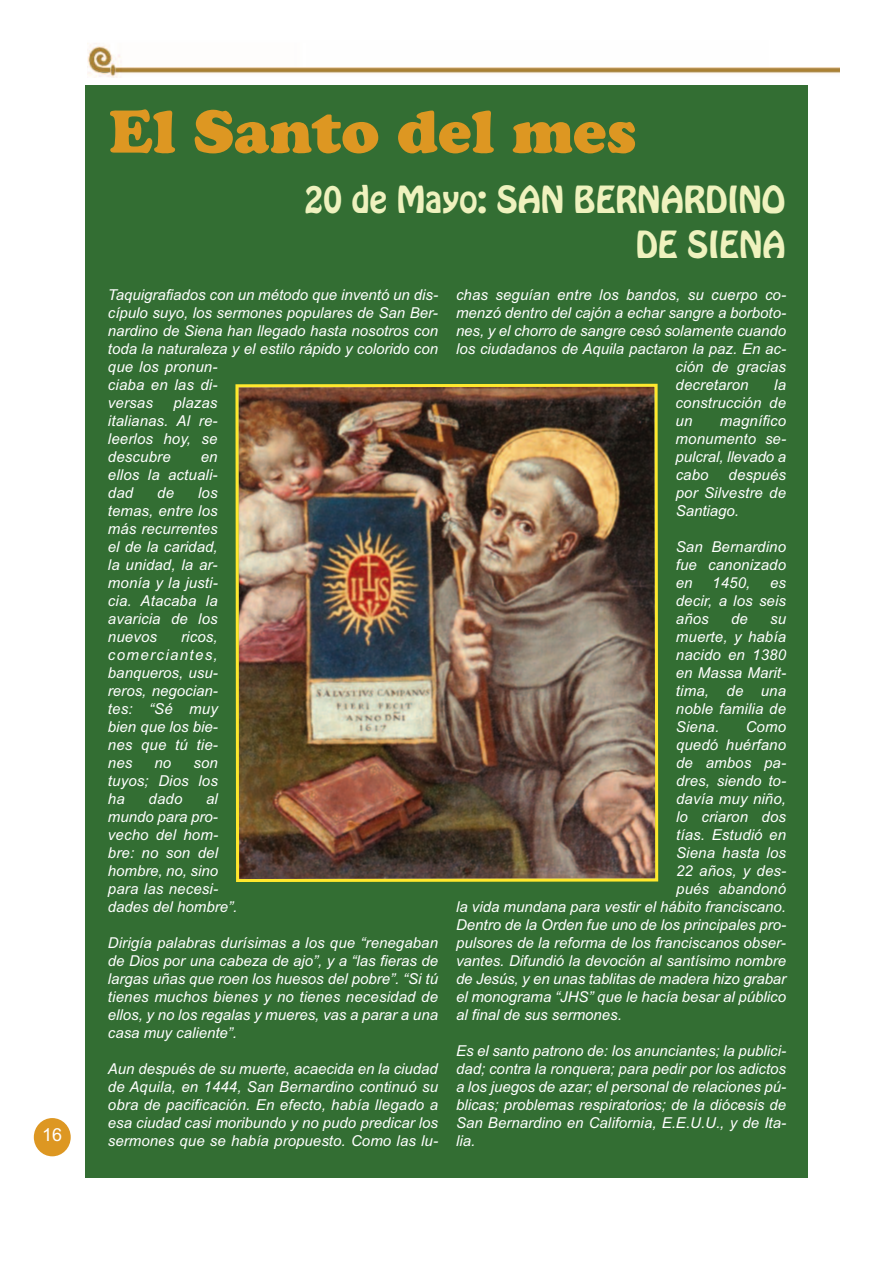
<style>
.page{position:relative;width:893px;height:1263px;background:#fff}
.page>*{position:absolute;margin:0;border:0;box-sizing:border-box;transform-origin:0 0}
.t1{font:60px "Cooper Black Std";color:#dd9722}
.t2{font:33px/44.7px "Hobo Std";color:#eff2be;text-align:right}
.t3{font:18px "Arial";color:#fff}
.t4{font:italic 15px/18px "Arial";color:#fff;text-align:justify}
</style>
<div class="page">
<img style="left:88px;top:43px;width:751px;height:34px">
<div style="left:34px;top:1118px;width:37px;height:38px;background:#dd9722;border-radius:50%"></div>
<div style="left:85px;top:85px;width:723px;height:1093px;background:#336e33"></div>
<img style="left:235px;top:383px;width:424px;height:499px">
<p class="t3" style="left:42px;top:1124px;width:22px">16</p>
<h1 class="t1" style="left:109px;top:111px;width:529px">El Santo del mes</h1>
<h2 class="t2" style="left:304px;top:180px;width:483px">20 de Mayo: SAN BERNARDINO<br>DE SIENA</h2>
<p class="t4" style="left:108px;top:286px;width:332px;text-align:left">Taquigrafiados con un método que inventó un dis&shy;cípulo suyo, los sermones populares de San Ber&shy;nardino de Siena han llegado hasta nosotros con toda la naturaleza y el estilo rápido y colorido con que los pronun-<br>ciaba en las di-<br>versas</p>
<p class="t4" style="left:108px;top:394px;width:111px;text-indent:65px">plazas italianas. Al re&shy;leerlos hoy, se descubre</p>
<p class="t4" style="left:108px;top:448px;width:111px;text-indent:93px">en ellos la actuali&shy;dad</p>
<p class="t4" style="left:108px;top:484px;width:111px;text-indent:90px">los temas, entre los más recurrentes el de la caridad, la unidad, la ar&shy;monía y la justi&shy;cia. Atacaba la avaricia de los nuevos</p>
<p class="t4" style="left:157px;top:484px;width:18px">de</p>
<p class="t4" style="left:108px;top:628px;width:111px;text-indent:73px">ricos, comerciantes, banqueros, usu&shy;reros, negocian&shy;tes: “Sé muy bien que los bie&shy;nes que tú tie&shy;nes</p>
<p class="t4" style="left:108px;top:754px;width:111px;text-indent:85px">son tuyos; Dios los ha</p>
<p class="t4" style="left:154px;top:754px;width:18px">no</p>
<p class="t4" style="left:108px;top:790px;width:131px;text-align:left;text-indent:98px">al mundo para pro&shy;vecho del hom&shy;bre: no son del hombre, no, sino para las necesi&shy;dades del hombre”.</p>
<p class="t4" style="left:108px;top:934px;width:332px">Dirigía palabras durísimas a los que “renegaban de Dios por una cabeza de ajo”, y a “las fieras de largas uñas que roen los huesos del pobre”. “Si tú tienes muchos bienes y no tienes necesidad de ellos, y no los regalas y mueres, vas a parar a una casa muy caliente”.</p>
<p class="t4" style="left:108px;top:1060px;width:332px">Aun después de su muerte, acaecida en la ciudad de Aquila, en 1444, San Bernardino continuó su obra de pacificación. En efecto, había llegado a esa ciudad casi moribundo y no pudo predicar los sermones que se había propuesto. Como las lu-</p>
<p class="t4" style="left:149px;top:790px;width:35px">dado</p>
<p class="t4" style="left:456px;top:286px;width:331px">chas seguían entre los bandos, su cuerpo co-</p>
<p class="t4" style="left:456px;top:304px;width:331px">menzó dentro del cajón a echar sangre a borboto-</p>
<p class="t4" style="left:456px;top:322px;width:332px">nes, y el chorro de sangre cesó solamente cuando</p>
<p class="t4" style="left:456px;top:340px;width:331px">los ciudadanos de Aquila pactaron la paz. En ac-</p>
<p class="t4" style="left:675px;top:358px;width:112px">ción de gracias</p>
<p class="t4" style="left:676px;top:376px;width:75px">decretaron</p>
<p class="t4" style="left:676px;top:376px;width:112px;text-indent:99px">la construcción de un</p>
<p class="t4" style="left:676px;top:412px;width:112px;text-indent:44px">magnífico monumento se&shy;pulcral, llevado a cabo</p>
<p class="t4" style="left:676px;top:466px;width:112px;text-indent:53px">después por Silvestre de Santiago.</p>
<p class="t4" style="left:676px;top:538px;width:112px">San Bernardino fue canonizado en</p>
<p class="t4" style="left:712px;top:574px;width:40px">1450,</p>
<p class="t4" style="left:676px;top:574px;width:112px;text-indent:94px">es decir, a los seis años</p>
<p class="t4" style="left:731px;top:610px;width:18px">de</p>
<p class="t4" style="left:676px;top:610px;width:112px;text-indent:94px">su muerte, y había nacido en 1380 en Massa Marit&shy;tima, de una noble familia de Siena.</p>
<p class="t4" style="left:746px;top:718px;width:42px">Como</p>
<p class="t4" style="left:676px;top:736px;width:112px">quedó huérfano</p>
<p class="t4" style="left:676px;top:754px;width:111px">de ambos pa-</p>
<p class="t4" style="left:676px;top:772px;width:111px">dres, siendo to-</p>
<p class="t4" style="left:676px;top:790px;width:112px">davía muy niño,</p>
<p class="t4" style="left:676px;top:808px;width:112px">lo criaron dos</p>
<p class="t4" style="left:676px;top:826px;width:112px">tías. Estudió en</p>
<p class="t4" style="left:676px;top:844px;width:111px">Siena hasta los</p>
<p class="t4" style="left:676px;top:862px;width:111px">22 años, y des-</p>
<p class="t4" style="left:676px;top:880px;width:111px">pués abandonó</p>
<p class="t4" style="left:456px;top:898px;width:332px">la vida mundana para vestir el hábito franciscano.</p>
<p class="t4" style="left:456px;top:916px;width:331px">Dentro de la Orden fue uno de los principales pro-</p>
<p class="t4" style="left:456px;top:934px;width:331px">pulsores de la reforma de los franciscanos obser-</p>
<p class="t4" style="left:456px;top:952px;width:332px">vantes. Difundió la devoción al santísimo nombre</p>
<p class="t4" style="left:456px;top:970px;width:332px">de Jesús, y en unas tablitas de madera hizo grabar</p>
<p class="t4" style="left:456px;top:988px;width:332px">el monograma “JHS” que le hacía besar al público</p>
<p class="t4" style="left:456px;top:1006px;width:167px">al final de sus sermones.</p>
<p class="t4" style="left:456px;top:1042px;width:332px">Es el santo patrono de: los anunciantes; la publici&shy;dad; contra la ronquera; para pedir por los adictos a los juegos de azar; el personal de relaciones pú&shy;blicas; problemas respiratorios; de la diócesis de San Bernardino en California, E.E.U.U., y de Ita&shy;lia.</p>
</div>
